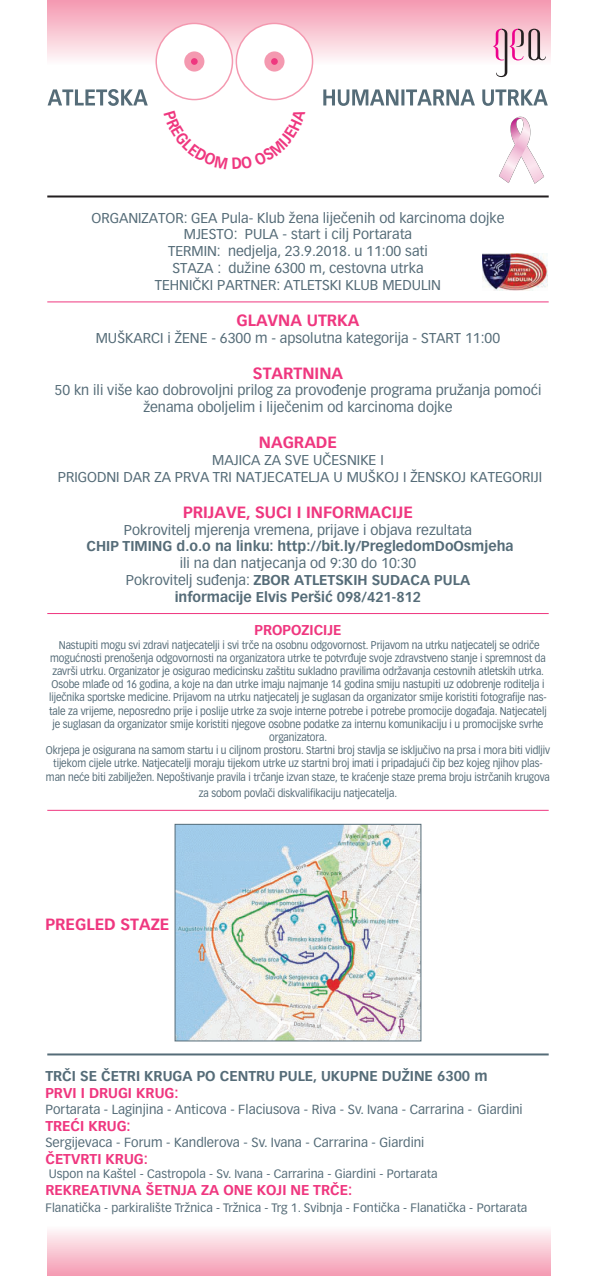
<style>
.page{position:relative;width:596px;height:1276px;background:#fff}
.page>*{position:absolute;margin:0;border:0;box-sizing:border-box;transform-origin:0 0}
.t1{font:700 16px "Vectora";color:#ef377f}
.t2{font:14px/16.8px "Vectora";color:#556c78;text-align:center}
.t3{font:700 14px/16.8px "Vectora";color:#556c78;text-align:center}
.t4{font:700 14px "Vectora";color:#ef377f}
.t5{font:13px "Vectora";color:#556c78}
.t6{font:12px "Vectora";color:#556c78}
.t7{font:11px/13.2px "Vectora";letter-spacing:-.01em;color:#556c78;text-align:center;scale:.9 1}
.s1{font-weight:400}
</style>
<div class="page">
<div style="left:47px;top:0;width:503px;height:65px;background:linear-gradient(to bottom,#f497b0,#fefbfa)"></div>
<div style="left:47px;top:1225px;width:503px;height:51px;background:linear-gradient(to bottom,#fefdfd,#f499b1)"></div>
<div style="left:156px;top:23px;width:76px;height:77px;background:#fff;border-radius:50%"></div>
<div style="left:236px;top:23px;width:76px;height:77px;background:#fff;border-radius:50%"></div>
<div style="left:184px;top:51px;width:20px;height:21px;background:#f499b0;border-radius:50%"></div>
<div style="left:264px;top:51px;width:20px;height:21px;background:#f499b0;border-radius:50%"></div>
<div style="left:191px;top:58px;width:6px;height:7px;background:#ef377f;border-radius:50%"></div>
<div style="left:271px;top:58px;width:6px;height:7px;background:#ef377f;border-radius:50%"></div>
<svg style="left:493px;top:29px;width:52px;height:48px"></svg>
<img style="left:499px;top:169px;width:45px;height:15px">
<hr style="left:47px;top:195px;width:501px;height:2px;background:#231f20">
<hr style="left:47px;top:301px;width:501px;height:1px;background:#ef377f">
<hr style="left:47px;top:613px;width:501px;height:1px;background:#ef377f">
<hr style="left:47px;top:810px;width:501px;height:1px;background:#ef377f">
<hr style="left:47px;top:1053px;width:501px;height:2px;background:#556c78">
<img style="left:482px;top:254px;width:65px;height:36px">
<img style="left:177px;top:826px;width:242px;height:213px">
<div style="left:175px;top:824px;width:246px;height:217px;border:1px solid #556c78"></div>
<svg style="left:48px;top:89px;width:499px;height:80px"></svg>
<p class="t2" style="left:91px;top:209px;width:414px">ORGANIZATOR: GEA Pula- Klub žena liječenih od karcinoma dojke MJESTO: PULA - start i cilj Portarata<br>TERMIN: nedjelja, 23.9.2018. u 11:00 sati<br>STAZA : dužine 6300 m, cestovna utrka<br>TEHNIČKI PARTNER: ATLETSKI KLUB MEDULIN</p>
<h1 class="t1" style="left:236px;top:310px;width:124px">GLAVNA UTRKA</h1>
<p class="t2" style="left:96px;top:329px;width:405px">MUŠKARCI i ŽENE - 6300 m - apsolutna kategorija - START 11:00</p>
<h1 class="t1" style="left:253px;top:363px;width:92px">STARTNINA</h1>
<p class="t2" style="left:54px;top:382px;width:488px">50 kn ili više kao dobrovoljni prilog za provođenje programa pružanja pomoći ženama oboljelim i liječenim od karcinoma dojke</p>
<h1 class="t1" style="left:259px;top:433px;width:79px">NAGRADE</h1>
<p class="t2" style="left:58px;top:452px;width:485px">MAJICA ZA SVE UČESNIKE I<br>PRIGODNI DAR ZA PRVA TRI NATJECATELJA U MUŠKOJ I ŽENSKOJ KATEGORIJI</p>
<h1 class="t1" style="left:183px;top:502px;width:231px">PRIJAVE, SUCI I INFORMACIJE</h1>
<p class="t2" style="left:124px;top:521px;width:349px">Pokrovitelj mjerenja vremena, prijave i objava rezultata</p>
<p class="t3" style="left:86px;top:538px;width:428px">CHIP TIMING d.o.o na linku: http://bit.ly/PregledomDoOsmjeha</p>
<p class="t3" style="left:126px;top:555px;width:345px"><span class="s1">ili na dan natjecanja od 9:30 do 10:30<br>Pokrovitelj suđenja:</span> ZBOR ATLETSKIH SUDACA PULA informacije Elvis Peršić 098/421-812</p>
<p class="t4" style="left:254px;top:622px;width:88px">PROPOZICIJE</p>
<p class="t7" style="left:46px;top:638px;width:561px">Nastupiti mogu svi zdravi natjecatelji i svi trče na osobnu odgovornost. Prijavom na utrku natjecatelj se odriče mogućnosti prenošenja odgovornosti na organizatora utrke te potvrđuje svoje zdravstveno stanje i spremnost da završi utrku. Organizator je osigurao medicinsku zaštitu sukladno pravilima održavanja cestovnih atletskih utrka.<br>Osobe mlađe od 16 godina, a koje na dan utrke imaju najmanje 14 godina smiju nastupiti uz odobrenje roditelja i liječnika sportske medicine. Prijavom na utrku natjecatelj je suglasan da organizator smije koristiti fotografije nas&shy;tale za vrijeme, neposredno prije i poslije utrke za svoje interne potrebe i potrebe promocije događaja. Natjecatelj je suglasan da organizator smije koristiti njegove osobne podatke za internu komunikaciju i u promocijske svrhe organizatora.<br>Okrjepa je osigurana na samom startu i u ciljnom prostoru. Startni broj stavlja se isključivo na prsa i mora biti vidljiv tijekom cijele utrke. Natjecatelji moraju tijekom utrke uz startni broj imati i pripadajući čip bez kojeg njihov plas&shy;man neće biti zabilježen. Nepoštivanje pravila i trčanje izvan staze, te kraćenje staze prema broju istrčanih krugova</p>
<p class="t7" style="left:199px;top:787px;width:222px">za sobom povlači diskvalifikaciju natjecatelja.</p>
<h1 class="t1" style="left:45px;top:914px;width:125px">PREGLED STAZE</h1>
<p class="t3" style="left:45px;top:1067px;width:443px">TRČI SE ČETRI KRUGA PO CENTRU PULE, UKUPNE DUŽINE 6300 m</p>
<p class="t4" style="left:45px;top:1084px;width:134px">PRVI I DRUGI KRUG:</p>
<p class="t5" style="left:45px;top:1102px;width:478px">Portarata - Laginjina - Anticova - Flaciusova - Riva - Sv. Ivana - Carrarina - Giardini</p>
<p class="t4" style="left:45px;top:1117px;width:87px">TREĆI KRUG:</p>
<p class="t5" style="left:45px;top:1134px;width:380px">Sergijevaca - Forum - Kandlerova - Sv. Ivana - Carrarina - Giardini</p>
<p class="t4" style="left:45px;top:1150px;width:104px">ČETVRTI KRUG:</p>
<p class="t6" style="left:49px;top:1166px;width:390px">Uspon na Kaštel - Castropola - Sv. Ivana - Carrarina - Giardini - Portarata</p>
<p class="t4" style="left:45px;top:1181px;width:308px">REKREATIVNA ŠETNJA ZA ONE KOJI NE TRČE:</p>
<p class="t6" style="left:45px;top:1200px;width:483px">Flanatička - parkiralište Tržnica - Tržnica - Trg 1. Svibnja - Fontička - Flanatička - Portarata</p>
</div>
